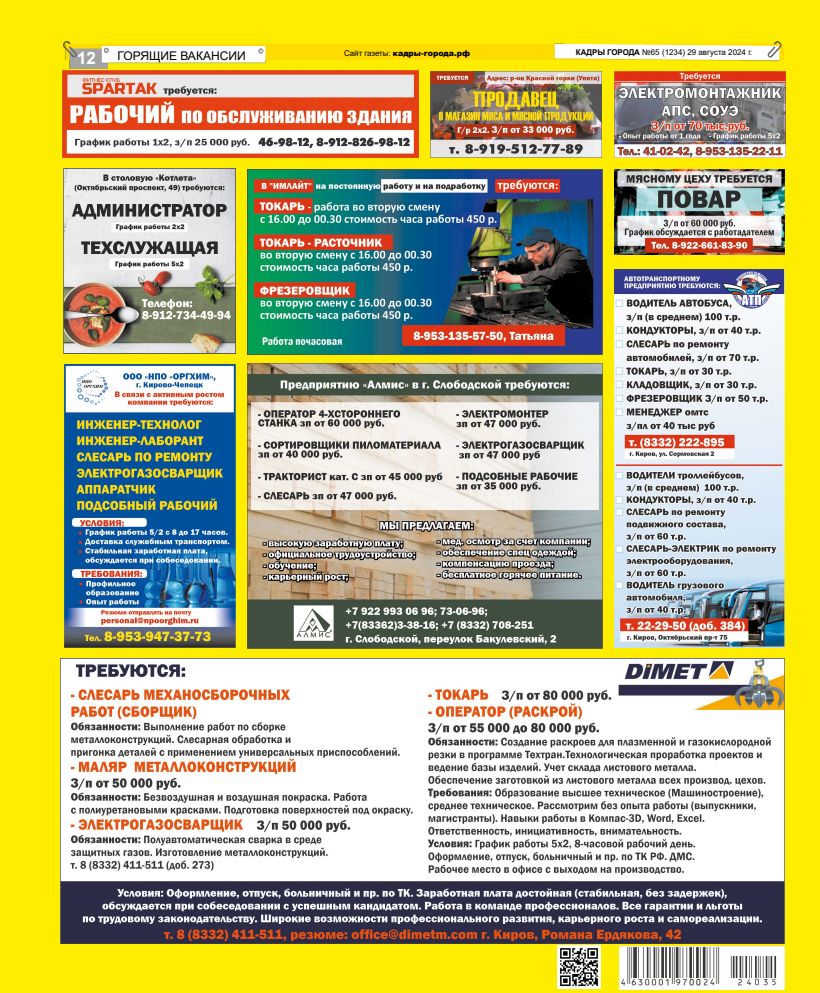
<style>
.page{position:relative;width:820px;height:993px;background:#fff}
.page>*{position:absolute;margin:0;border:0;box-sizing:border-box;transform-origin:0 0}
.t1{font:700 17px "Arial";color:#fff}
.t2{font:12px "Arial";color:#000}
.t3{font:8px "Arial";color:#000}
.t4{font:900 8px "Arial";color:#000}
.s1{font-weight:400}
.s2{font-weight:700}
</style>
<div class="page">
<div style="left:0;top:0;width:819px;height:992px;background:#ffed00"></div>
<img style="left:64px;top:42px;width:719px;height:26px">
<img style="left:557px;top:945px;width:43px;height:43px">
<img style="left:60px;top:658px;width:724px;height:285px">
<img style="left:247px;top:363px;width:355px;height:284px">
<img style="left:64px;top:364px;width:171px;height:283px">
<img style="left:614px;top:71px;width:171px;height:86px">
<img style="left:619px;top:946px;width:165px;height:43px">
<img style="left:614px;top:269px;width:169px;height:378px">
<img style="left:247px;top:170px;width:355px;height:185px">
<img style="left:63px;top:169px;width:172px;height:184px">
<img style="left:430px;top:71px;width:171px;height:86px">
<img style="left:63px;top:71px;width:356px;height:86px">
<img style="left:614px;top:169px;width:170px;height:85px">
<h1 class="t1" style="left:77px;top:46px;width:20px">12</h1>
<h2 class="t2" style="left:117px;top:48px;width:129px">ГОРЯЩИЕ ВАКАНСИИ</h2>
<p class="t4" style="left:344px;top:47px;width:127px"><span class="s1">Сайт газеты:</span> кадры-города.рф</p>
<p class="t3" style="left:575px;top:47px;width:178px"><span class="s2">КАДРЫ ГОРОДА</span> №65 (1234) 29 августа 2024 г.</p>
</div>
